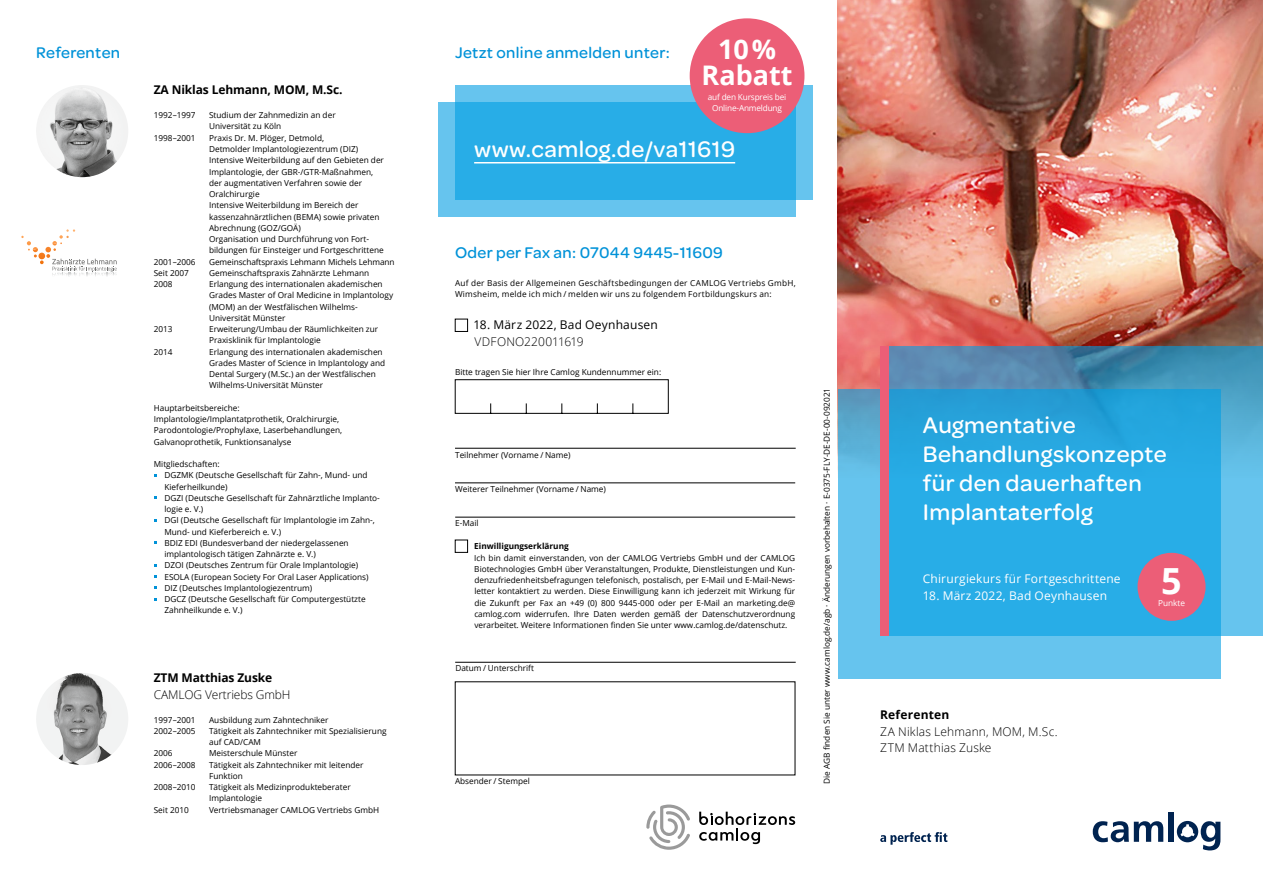
<style>
.page{position:relative;width:1263px;height:893px;background:#fff}
.page>*{position:absolute;margin:0;border:0;box-sizing:border-box;transform-origin:0 0}
.t1{font:700 36px "Open Sans";color:#fff}
.t2{font:700 27px/25.5px "Open Sans";color:#fff;text-align:center}
.t3{font:500 24px/28.8px "Omnes";letter-spacing:.02em;color:#fff}
.t4{font:500 16.5px "Omnes";letter-spacing:.02em;color:#0092d8}
.t5{font:12px "Open Sans";letter-spacing:.015em;color:#fff}
.t6{font:300 12px/16.5px "Open Sans";letter-spacing:.01em;color:#000}
.t7{font:700 12px "Open Sans";letter-spacing:-.01em;color:#000}
.t8{font:12px "Open Sans";letter-spacing:.015em;color:#000}
.t9{font:300 12px "Open Sans";letter-spacing:-.01em;color:#000}
.t10{font:700 12px "Open Sans";letter-spacing:.02em;color:#000}
.t11{font:8.25px/11.2px "Open Sans";color:#000}
.t12{font:8.25px/11.2px "Open Sans";letter-spacing:.025em;color:#000}
.t13{font:8.25px/11.2px "Open Sans";letter-spacing:-.02em;color:#fff;text-align:center}
.t14{font:700 8.25px "Open Sans";color:#000}
</style>
<div class="page">
<div style="left:438px;top:102px;width:357px;height:115px;background:#66c4ee"></div>
<svg style="left:455px;top:85px;width:357px;height:115px;background:#32b0e8"></svg>
<img style="left:838px;top:0;width:425px;height:389px">
<svg style="left:880px;top:832px;width:67px;height:13px"></svg>
<svg style="left:1093px;top:821px;width:70px;height:21px"></svg>
<div style="left:1168px;top:812px;width:6px;height:30px;background:#002350"></div>
<svg style="left:1177px;top:821px;width:43px;height:29px"></svg>
<svg style="left:838px;top:389px;width:382px;height:289px;background:#64c0e9"></svg>
<svg style="left:889px;top:347px;width:374px;height:289px;background:#32a6db"></svg>
<div style="left:880px;top:347px;width:9px;height:289px;background:#ec5e77"></div>
<img style="left:36px;top:85px;width:92px;height:92px;border-radius:46px">
<img style="left:36px;top:673px;width:92px;height:92px;border-radius:46px">
<div style="left:690px;top:18px;width:114px;height:115px;background:#ec5e77;border-radius:50%"></div>
<svg style="left:699px;top:812px;width:96px;height:32px"></svg>
<svg style="left:646px;top:804px;width:44px;height:46px"></svg>
<div style="left:1137px;top:553px;width:68px;height:68px;background:#ec5e77;border-radius:50%"></div>
<svg style="left:21px;top:229px;width:96px;height:47px"></svg>
<hr style="left:455px;top:448px;width:341px;height:1px;background:#000">
<hr style="left:455px;top:483px;width:340px;height:1px;background:#000">
<hr style="left:455px;top:517px;width:340px;height:1px;background:#000">
<hr style="left:455px;top:662px;width:341px;height:1px;background:#000">
<div style="left:455px;top:540px;width:13px;height:13px;border:1px solid #000"></div>
<svg style="left:455px;top:379px;width:214px;height:35px"></svg>
<div style="left:455px;top:319px;width:13px;height:13px;border:1px solid #000"></div>
<hr style="left:474px;top:162px;width:261px;height:1px;background:#fff">
<h3 class="t4" style="left:36px;top:41px;width:86px">Referenten</h3>
<h3 class="t7" style="left:154px;top:81px;width:190px">ZA Niklas Lehmann, MOM, M.Sc.</h3>
<p class="t11" style="left:154px;top:109px;width:43px">1992–1997</p>
<p class="t11" style="left:209px;top:109px;width:128px">Studium der Zahnmedizin an der<br>Universität zu Köln</p>
<p class="t11" style="left:154px;top:132px;width:43px">1998–2001</p>
<p class="t11" style="left:209px;top:132px;width:176px">Praxis Dr. M. Plöger, Detmold,<br>Detmolder Implantologiezentrum (DIZ)<br>Intensive Weiterbildung auf den Gebieten der Implantologie, der GBR-/GTR-Maßnahmen, der augmentativen Verfahren sowie der Oralchirurgie<br>Intensive Weiterbildung im Bereich der kassenzahnärztlichen (BEMA) sowie privaten Abrechnung (GOZ/GOÄ)<br>Organisation und Durchführung von Fort&shy;bildungen für Einsteiger und Fortgeschrittene</p>
<p class="t11" style="left:154px;top:256px;width:43px">2001–2006</p>
<p class="t11" style="left:209px;top:256px;width:187px">Gemeinschaftspraxis Lehmann Michels Lehmann</p>
<p class="t11" style="left:154px;top:267px;width:37px">Seit 2007</p>
<p class="t11" style="left:209px;top:267px;width:162px">Gemeinschaftspraxis Zahnärzte Lehmann</p>
<p class="t11" style="left:154px;top:278px;width:20px">2008</p>
<p class="t11" style="left:209px;top:278px;width:186px">Erlangung des internationalen akademischen Grades Master of Oral Medicine in Implantology (MOM) an der Westfälischen Wilhelms-Universität Münster</p>
<p class="t11" style="left:154px;top:323px;width:20px">2013</p>
<p class="t11" style="left:209px;top:323px;width:171px">Erweiterung/Umbau der Räumlichkeiten zur<br>Praxisklinik für Implantologie</p>
<p class="t11" style="left:154px;top:346px;width:20px">2014</p>
<p class="t11" style="left:209px;top:346px;width:178px">Erlangung des internationalen akademischen Grades Master of Science in Implantology and Dental Surgery (M.Sc.) an der Westfälischen Wilhelms-Universität Münster</p>
<p class="t11" style="left:154px;top:402px;width:190px">Hauptarbeitsbereiche:<br>Implantologie/Implantatprothetik, Oralchirurgie, Parodontologie/Prophylaxe, Laserbehandlungen, Galvanoprothetik, Funktionsanalyse</p>
<p class="t11" style="left:164px;top:458px;width:217px;text-indent:-11px">Mitgliedschaften:<br>DGZMK (Deutsche Gesellschaft für Zahn-, Mund- und Kieferheilkunde)<br>DGZI (Deutsche Gesellschaft für Zahnärztliche Implanto&shy;logie e. V.)<br>DGI (Deutsche Gesellschaft für Implantologie im Zahn-, Mund- und Kieferbereich e. V.)<br>BDIZ EDI (Bundesverband der niedergelassenen implantologisch tätigen Zahnärzte e. V.)<br>DZOI (Deutsches Zentrum für Orale Implantologie)<br>ESOLA (European Society For Oral Laser Applications)<br>DIZ (Deutsches Implantologiezentrum)<br>DGCZ (Deutsche Gesellschaft für Computergestützte Zahnheilkunde e. V.)</p>
<h3 class="t7" style="left:154px;top:669px;width:120px">ZTM Matthias Zuske</h3>
<h3 class="t9" style="left:154px;top:686px;width:138px">CAMLOG Vertriebs GmbH</h3>
<p class="t11" style="left:154px;top:714px;width:43px">1997–2001</p>
<p class="t11" style="left:209px;top:714px;width:121px">Ausbildung zum Zahntechniker</p>
<p class="t11" style="left:154px;top:725px;width:43px">2002–2005</p>
<p class="t11" style="left:209px;top:725px;width:179px">Tätigkeit als Zahntechniker mit Spezialisierung auf CAD/CAM</p>
<p class="t11" style="left:154px;top:747px;width:20px">2006</p>
<p class="t11" style="left:209px;top:747px;width:90px">Meisterschule Münster</p>
<p class="t11" style="left:154px;top:759px;width:43px">2006–2008</p>
<p class="t11" style="left:209px;top:759px;width:156px">Tätigkeit als Zahntechniker mit leitender<br>Funktion</p>
<p class="t11" style="left:154px;top:781px;width:43px">2008–2010</p>
<p class="t11" style="left:209px;top:781px;width:143px">Tätigkeit als Medizinprodukteberater<br>Implantologie</p>
<p class="t11" style="left:154px;top:804px;width:37px">Seit 2010</p>
<p class="t11" style="left:209px;top:804px;width:172px">Vertriebsmanager CAMLOG Vertriebs GmbH</p>
<h2 class="t2" style="left:702px;top:36px;width:92px">10 %<br>Rabatt</h2>
<p class="t13" style="left:708px;top:91px;width:80px">auf den Kurspreis bei<br>Online-Anmeldung</p>
<h3 class="t3" style="left:474px;top:133px;width:263px">www.camlog.de/va11619</h3>
<h3 class="t4" style="left:455px;top:41px;width:216px">Jetzt online anmelden unter:</h3>
<h3 class="t4" style="left:455px;top:241px;width:269px">Oder per Fax an: 07044 9445-11609</h3>
<p class="t12" style="left:455px;top:277px;width:342px">Auf der Basis der Allgemeinen Geschäftsbedingungen der CAMLOG Vertriebs GmbH,<br>Wimsheim, melde ich mich / melden wir uns zu folgendem Fortbildungskurs an:</p>
<h3 class="t8" style="left:473px;top:317px;width:186px">18. März 2022, Bad Oeynhausen</h3>
<h3 class="t6" style="left:475px;top:333px;width:111px">VDFONO220011619</h3>
<p class="t11" style="left:455px;top:366px;width:208px">Bitte tragen Sie hier Ihre Camlog Kundennummer ein:</p>
<p class="t11" style="left:455px;top:449px;width:117px">Teilnehmer (Vorname / Name)</p>
<p class="t11" style="left:455px;top:483px;width:152px">Weiterer Teilnehmer (Vorname / Name)</p>
<p class="t11" style="left:455px;top:517px;width:25px">E-Mail</p>
<p class="t14" style="left:474px;top:540px;width:96px">Einwilligungserklärung</p>
<p class="t11" style="left:474px;top:552px;width:322px;text-align:justify">Ich bin damit einverstanden, von der CAMLOG Vertriebs GmbH und der CAMLOG Biotechnologies GmbH über Veranstaltungen, Produkte, Dienstleistungen und Kun&shy;denzufriedenheitsbefragungen telefonisch, postalisch, per E-Mail und E-Mail-News&shy;letter kontaktiert zu werden. Diese Einwilligung kann ich jederzeit mit Wirkung für die Zukunft per Fax an +49 (0) 800 9445-000 oder per E-Mail an marketing.de@ camlog.com widerrufen. Ihre Daten werden gemäß der Datenschutzverordnung verarbeitet. Weitere Informationen finden Sie unter www.camlog.de/datenschutz.</p>
<p class="t11" style="left:455px;top:662px;width:80px">Datum / Unterschrift</p>
<p class="t11" style="left:455px;top:775px;width:76px">Absender / Stempel</p>
<p class="t11" style="left:821px;top:784px;width:398px;rotate:-90deg">Die AGB finden Sie unter www.camlog.de/agb · Änderungen vorbehalten · E-0375-FLY-DE-DE-00-092021</p>
<h3 class="t3" style="left:923px;top:409px;width:245px">Augmentative<br>Behandlungskonzepte für den dauerhaften<br>Implantaterfolg</h3>
<h3 class="t5" style="left:923px;top:570px;width:199px">Chirurgiekurs für Fortgeschrittene</h3>
<h3 class="t5" style="left:923px;top:587px;width:186px">18. März 2022, Bad Oeynhausen</h3>
<h1 class="t1" style="left:1161px;top:555px;width:22px">5</h1>
<p class="t13" style="left:1158px;top:597px;width:28px">Punkte</p>
<h3 class="t10" style="left:880px;top:706px;width:71px">Referenten</h3>
<h3 class="t6" style="left:880px;top:723px;width:179px">ZA Niklas Lehmann, MOM, M.Sc.<br>ZTM Matthias Zuske</h3>
</div>
